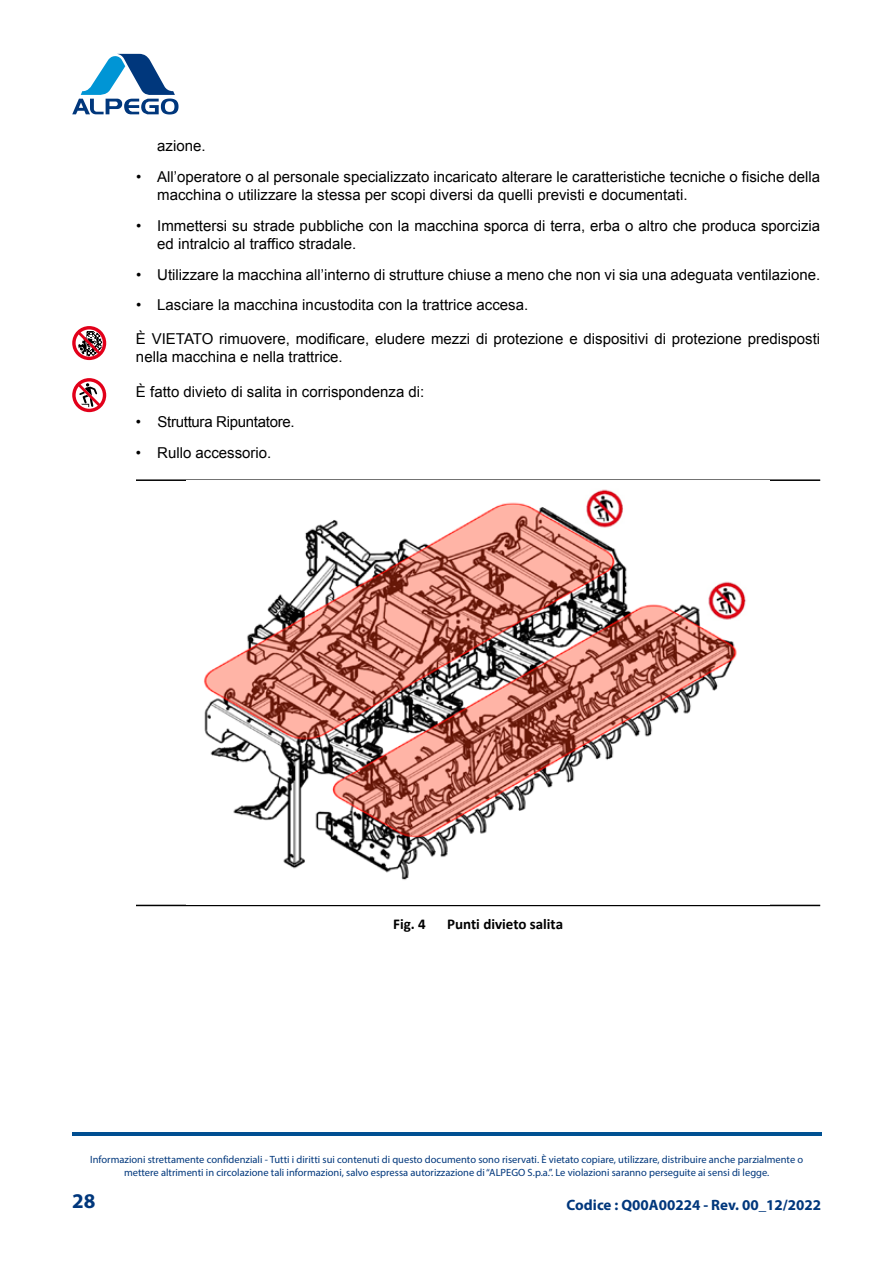
<style>
.page{position:relative;width:893px;height:1263px;background:#fff}
.page>*{position:absolute;margin:0;border:0;box-sizing:border-box;transform-origin:0 0}
.t1{font:700 21px "Myriad Pro";color:#00377c}
.t2{font:15px/18px "Arial";color:#000}
.t3{font:700 15px "Myriad Pro";color:#00377c}
.t4{font:700 15px "Calibri";color:#000}
.t5{font:15px "Arial";letter-spacing:-.02em;color:#000}
.t6{font:10.5px/12.6px "Myriad Variable Concept";color:#00377c;text-align:center}
</style>
<div class="page">
<svg style="left:72px;top:54px;width:107px;height:60px"></svg>
<img style="left:72px;top:1133px;width:749px;height:2px">
<svg style="left:72px;top:326px;width:34px;height:34px"></svg>
<svg style="left:72px;top:378px;width:34px;height:34px"></svg>
<hr style="left:136px;top:479px;width:684px;height:2px;background:#000">
<hr style="left:136px;top:905px;width:684px;height:1px;background:#000">
<img style="left:204px;top:489px;width:542px;height:391px">
<p class="t2" style="left:157px;top:137px;width:50px">azione.</p>
<p class="t2" style="left:157px;top:168px;width:664px;text-indent:-21px">• All’operatore o al personale specializzato incaricato alterare le caratteristiche tecniche o fisiche della macchina o utilizzare la stessa per scopi diversi da quelli previsti e documentati.</p>
<p class="t2" style="left:157px;top:217px;width:664px;text-indent:-21px">• Immettersi su strade pubbliche con la macchina sporca di terra, erba o altro che produca sporcizia ed intralcio al traffico stradale.</p>
<p class="t2" style="left:136px;top:265px;width:686px">• Utilizzare la macchina all’interno di strutture chiuse a meno che non vi sia una adeguata ventilazione.</p>
<p class="t2" style="left:136px;top:296px;width:394px">• Lasciare la macchina incustodita con la trattrice accesa.</p>
<p class="t2" style="left:136px;top:330px;width:686px">È VIETATO rimuovere, modificare, eludere mezzi di protezione e dispositivi di protezione predisposti nella macchina e nella trattrice.</p>
<p class="t2" style="left:136px;top:383px;width:290px">È fatto divieto di salita in corrispondenza di:</p>
<p class="t5" style="left:136px;top:412px;width:160px">• Struttura Ripuntatore.</p>
<p class="t2" style="left:136px;top:444px;width:137px">• Rullo accessorio.</p>
<p class="t4" style="left:393px;top:914px;width:34px">Fig. 4</p>
<p class="t4" style="left:447px;top:914px;width:117px">Punti divieto salita</p>
<p class="t6" style="left:90px;top:1153px;width:715px">Informazioni strettamente confidenziali - Tutti i diritti sui contenuti di questo documento sono riservati. È vietato copiare, utilizzare, distribuire anche parzialmente o mettere altrimenti in circolazione tali informazioni, salvo espressa autorizzazione di “ALPEGO S.p.a.”. Le violazioni saranno perseguite ai sensi di legge.</p>
<h1 class="t1" style="left:72px;top:1187px;width:25px">28</h1>
<p class="t3" style="left:567px;top:1195px;width:256px">Codice : Q00A00224 - Rev. 00_12/2022</p>
</div>
